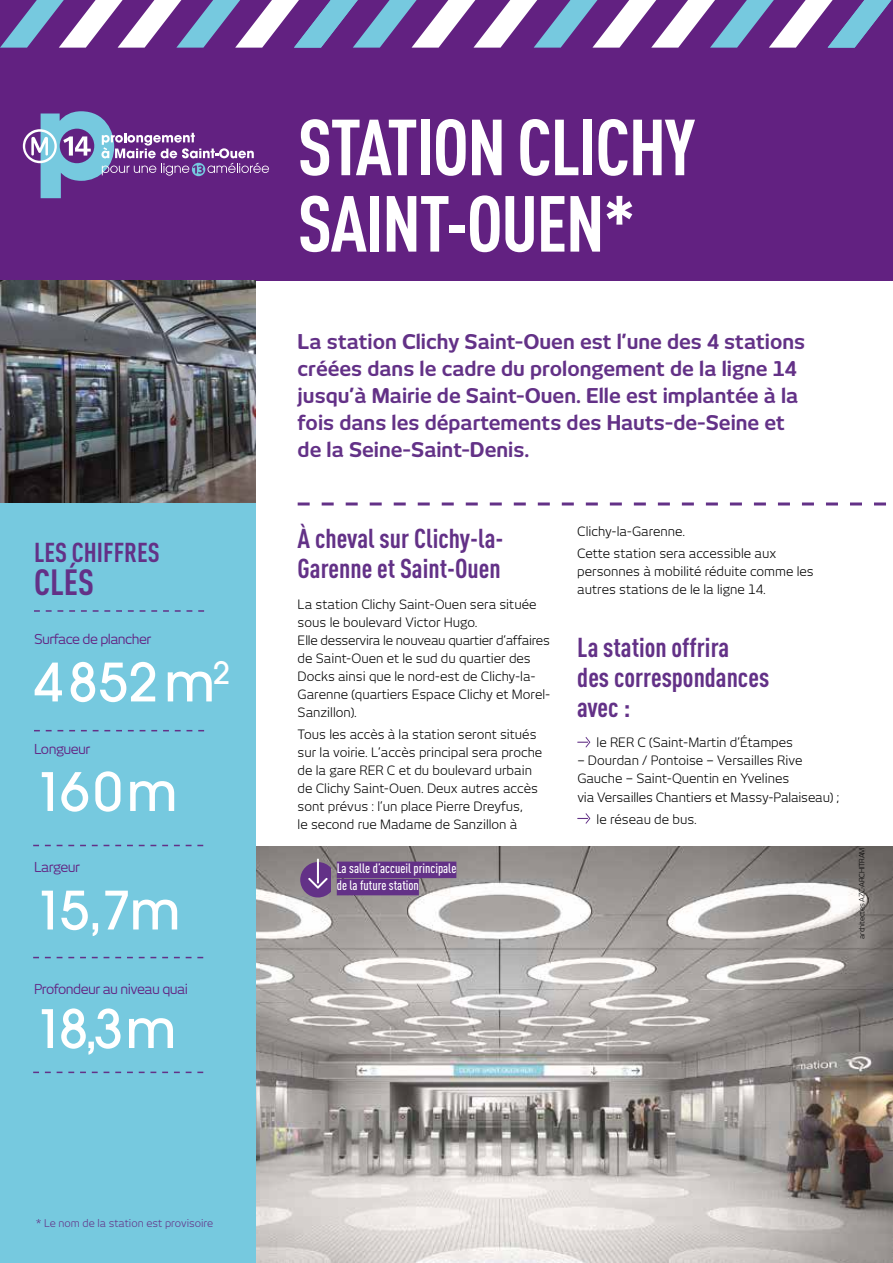
<style>
.page{position:relative;width:893px;height:1263px;background:#fff}
.page>*{position:absolute;margin:0;border:0;box-sizing:border-box;transform-origin:0 0}
.t1{font:700 78px/76.3px "DIN Cond";letter-spacing:-.02em;color:#fff}
.t2{font:500 52.5px "ITC Avant Garde Pro";letter-spacing:.02em;color:#fff}
.t3{font:700 36px "DIN Cond";color:#633187}
.t4{font:700 27px/30px "DIN Cond";color:#633187}
.t5{font:700 20.1px/27px "New June";color:#633187}
.t6{font:13.5px "New June";letter-spacing:-.04em;color:#622181}
.t7{font:500 13.5px/17.2px "DIN Cond";color:#fff}
.t8{font:12.75px/18px "New June";color:#000}
.t9{font:10.5px "New June";color:#633187}
.t10{font:7.2px "New June";letter-spacing:-.03em;color:#000}
</style>
<div class="page">
<img style="left:255px;top:847px;width:638px;height:416px">
<div style="left:0;top:257px;width:255px;height:1006px;background:#76c9df"></div>
<div style="left:0;top:0;width:893px;height:281px;background:#622181"></div>
<svg style="left:577px;top:737px;width:13px;height:10px"></svg>
<svg style="left:577px;top:813px;width:13px;height:11px"></svg>
<svg style="left:298px;top:502px;width:588px;height:3px"></svg>
<div style="left:337px;top:861px;width:119px;height:17px;background:#633187"></div>
<div style="left:337px;top:879px;width:82px;height:16px;background:#633187"></div>
<svg style="left:300px;top:858px;width:31px;height:39px"></svg>
<svg style="left:23px;top:111px;width:246px;height:87px"></svg>
<svg style="left:0;top:0;width:891px;height:48px"></svg>
<svg style="left:34px;top:730px;width:170px;height:1px"></svg>
<svg style="left:34px;top:610px;width:170px;height:2px"></svg>
<svg style="left:33px;top:1071px;width:170px;height:2px"></svg>
<svg style="left:33px;top:845px;width:170px;height:1px"></svg>
<svg style="left:33px;top:957px;width:170px;height:1px"></svg>
<img style="left:0;top:281px;width:255px;height:221px">
<h3 class="t4" style="left:34px;top:536px;width:127px">LES CHIFFRES</h3>
<h3 class="t3" style="left:34px;top:560px;width:62px">CLÉS</h3>
<p class="t6" style="left:34px;top:632px;width:119px">Surface de plancher</p>
<h2 class="t2" style="left:34px;top:649px;width:198px">4852m<sup>2</sup></h2>
<p class="t6" style="left:34px;top:741px;width:58px">Longueur</p>
<h2 class="t2" style="left:34px;top:758px;width:145px">160m</h2>
<p class="t6" style="left:34px;top:860px;width:47px">Largeur</p>
<h2 class="t2" style="left:34px;top:877px;width:148px">15,7m</h2>
<p class="t6" style="left:34px;top:981px;width:155px">Profondeur au niveau quai</p>
<h2 class="t2" style="left:34px;top:995px;width:144px">18,3m</h2>
<p class="t9" style="left:36px;top:1216px;width:179px">* Le nom de la station est provisoire</p>
<h1 class="t1" style="left:298px;top:107px;width:399px">STATION CLICHY<br>SAINT-OUEN*</h1>
<h3 class="t5" style="left:298px;top:328px;width:509px">La station Clichy Saint-Ouen est l’une des 4 stations créées dans le cadre du prolongement de la ligne 14 jusqu’à Mairie de Saint-Ouen. Elle est implantée à la fois dans les départements des Hauts-de-Seine et de la Seine-Saint-Denis.</h3>
<h3 class="t4" style="left:298px;top:523px;width:207px">À cheval sur Clichy-la-<br>Garenne et Saint-Ouen</h3>
<p class="t8" style="left:298px;top:595px;width:254px">La station Clichy Saint-Ouen sera située sous le boulevard Victor Hugo.<br>Elle desservira le nouveau quartier d’affaires de Saint-Ouen et le sud du quartier des Docks ainsi que le nord-est de Clichy-la-Garenne (quartiers Espace Clichy et Morel-Sanzillon).</p>
<p class="t8" style="left:298px;top:725px;width:246px">Tous les accès à la station seront situés sur la voirie. L’accès principal sera proche de la gare RER C et du boulevard urbain de Clichy Saint-Ouen. Deux autres accès sont prévus : l’un place Pierre Dreyfus,<br>le second rue Madame de Sanzillon à</p>
<p class="t7" style="left:337px;top:859px;width:121px">La salle d’accueil principale de la future station</p>
<p class="t8" style="left:577px;top:520px;width:200px;line-height:22.2px">Clichy-la-Garenne.<br>Cette station sera accessible aux</p>
<p class="t8" style="left:577px;top:563px;width:238px">personnes à mobilité réduite comme les autres stations de le la ligne 14.</p>
<h3 class="t4" style="left:577px;top:631px;width:193px">La station offrira<br>des correspondances avec :</h3>
<p class="t8" style="left:597px;top:734px;width:198px">le RER C (Saint-Martin d’Étampes</p>
<p class="t8" style="left:577px;top:752px;width:263px">– Dourdan / Pontoise – Versailles Rive<br>Gauche – Saint-Quentin en Yvelines<br>via Versailles Chantiers et Massy-Palaiseau) ;</p>
<p class="t8" style="left:597px;top:810px;width:102px">le réseau de bus.</p>
<p class="t10" style="left:858px;top:939px;width:93px;rotate:-90deg">architectes AZC-ARCHITRAM</p>
</div>
